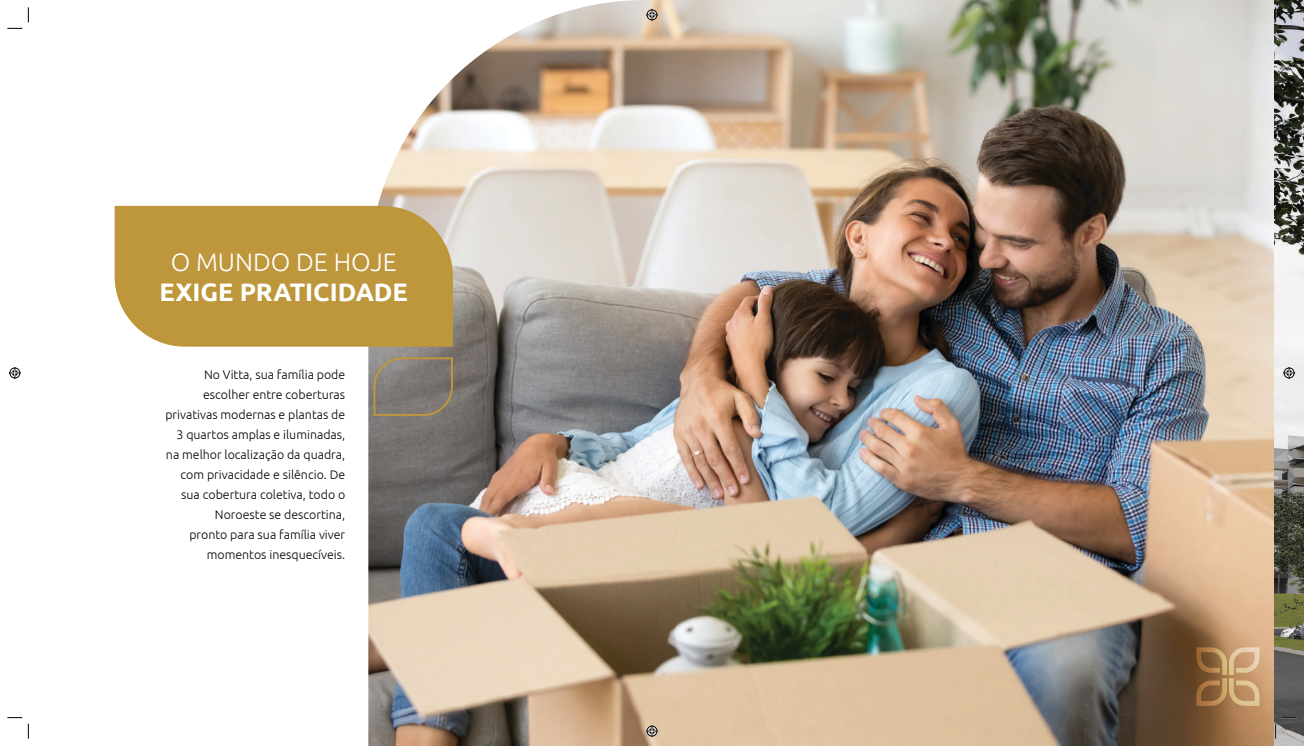
<style>
.page{position:relative;width:1304px;height:746px;background:#fff}
.page>*{position:absolute;margin:0;border:0;box-sizing:border-box;transform-origin:0 0}
.t1{font:700 25.3px "Ubuntu";color:#fff}
.t2{font:300 25.3px "Ubuntu";color:#fff}
.t3{font:300 12.4px/19.9px "Ubuntu";color:#020304;text-align:right}
</style>
<div class="page">
<img style="left:368px;top:0;width:936px;height:746px">
<div style="left:115px;top:206px;width:338px;height:140px;background:#be973d"></div>
<svg style="left:372px;top:356px;width:82px;height:61px;background:#857d72"></svg>
<svg style="left:1196px;top:647px;width:63px;height:58px;background:#b38b5f"></svg>
<svg style="left:7px;top:28px;width:15px;height:1px"></svg>
<svg style="left:1282px;top:28px;width:15px;height:1px"></svg>
<svg style="left:7px;top:717px;width:15px;height:1px"></svg>
<svg style="left:1282px;top:717px;width:15px;height:1px"></svg>
<svg style="left:28px;top:7px;width:1px;height:15px"></svg>
<svg style="left:28px;top:723px;width:1px;height:15px"></svg>
<svg style="left:1275px;top:7px;width:1px;height:15px"></svg>
<svg style="left:1275px;top:723px;width:1px;height:15px"></svg>
<svg style="left:646px;top:9px;width:12px;height:12px"></svg>
<svg style="left:646px;top:725px;width:12px;height:12px"></svg>
<svg style="left:9px;top:367px;width:12px;height:12px"></svg>
<svg style="left:1283px;top:367px;width:12px;height:12px"></svg>
<h1 class="t2" style="left:171px;top:247px;width:228px">O MUNDO DE HOJE</h1>
<h1 class="t1" style="left:160px;top:277px;width:250px">EXIGE PRATICIDADE</h1>
<p class="t3" style="left:165px;top:365px;width:181px">No Vitta, sua família pode escolher entre coberturas privativas modernas e plantas de<br>3 quartos amplas e iluminadas, na melhor localização da quadra, com privacidade e silêncio. De sua cobertura coletiva, todo o<br>Noroeste se descortina,<br>pronto para sua família viver momentos inesquecíveis.</p>
</div>
